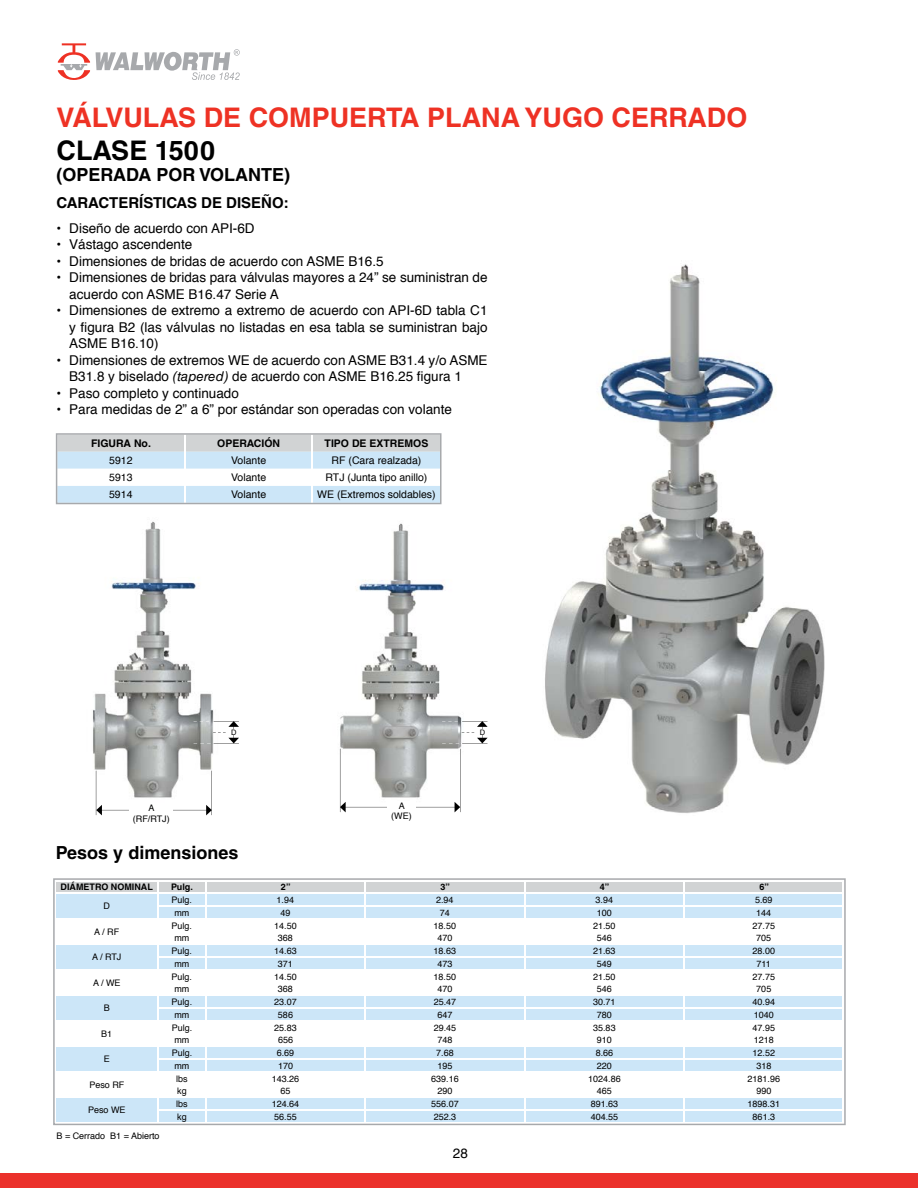
<style>
.page{position:relative;width:918px;height:1188px;background:#fff}
.page>*{position:absolute;margin:0;border:0;box-sizing:border-box;transform-origin:0 0}
.t1{font:700 27px/32.4px "Helvetica LT Std";color:#ee3224}
.t2{font:700 18px "Helvetica LT Std";color:#000}
.t3{font:700 15px "Helvetica LT Std";color:#000}
.t4{font:13.5px/16.5px "Helvetica";color:#000}
.t5{font:10.5px "Helvetica";color:#000}
.t6{font:700 10.5px "Helvetica LT Std";color:#000}
.t7{font:9px/10.8px "Helvetica";color:#000;text-align:center}
.t8{font:700 9px "Helvetica LT Std";color:#000}
.t9{font:7.5px "Helvetica";color:#000}
.s1{color:#ee3124}
.s2{color:#000}
.s3{font-family:"Helvetica LT Std";font-style:italic}
</style>
<div class="page">
<svg style="left:56px;top:433px;width:386px;height:71px"></svg>
<svg style="left:53px;top:878px;width:793px;height:247px"></svg>
<img style="left:93px;top:521px;width:121px;height:284px">
<svg style="left:193px;top:721px;width:46px;height:23px"></svg>
<svg style="left:96px;top:771px;width:116px;height:44px"></svg>
<img style="left:339px;top:523px;width:123px;height:281px">
<svg style="left:340px;top:721px;width:148px;height:91px"></svg>
<img style="left:545px;top:264px;width:280px;height:549px">
<div style="left:0;top:1174px;width:918px;height:14px;background:#eb312b"></div>
<svg style="left:58px;top:43px;width:32px;height:37px"></svg>
<svg style="left:96px;top:49px;width:144px;height:31px"></svg>
<h1 class="t1" style="left:57px;top:101px;width:692px">VÁLVULAS DE COMPUERTA PLANA <span class="s1">YUGO CERRADO<br></span><span class="s2">CLASE 1500</span></h1>
<h2 class="t2" style="left:57px;top:164px;width:235px">(OPERADA POR VOLANTE)</h2>
<p class="t3" style="left:57px;top:193px;width:234px">CARACTERÍSTICAS DE DISEÑO:</p>
<p class="t4" style="left:57px;top:220px;width:200px">• Diseño de acuerdo con API-6D</p>
<p class="t4" style="left:57px;top:237px;width:137px">• Vástago ascendente</p>
<p class="t4" style="left:57px;top:253px;width:329px">• Dimensiones de bridas de acuerdo con ASME B16.5</p>
<p class="t4" style="left:69px;top:270px;width:420px;text-indent:-13px">• Dimensiones de bridas para válvulas mayores a 24” se suministran de acuerdo con ASME B16.47 Serie A</p>
<p class="t4" style="left:69px;top:303px;width:420px;text-align:justify;text-indent:-13px">• Dimensiones de extremo a extremo de acuerdo con API-6D tabla C1 y figura B2 (las válvulas no listadas en esa tabla se suministran bajo ASME B16.10)</p>
<p class="t4" style="left:69px;top:352px;width:420px;text-indent:-13px">• Dimensiones de extremos WE de acuerdo con ASME B31.4 y/o ASME<br>B31.8 y biselado <span class="s3">(tapered)</span> de acuerdo con ASME B16.25 figura 1</p>
<p class="t4" style="left:57px;top:385px;width:184px">• Paso completo y continuado</p>
<p class="t4" style="left:57px;top:402px;width:397px">• Para medidas de 2” a 6” por estándar son operadas con volante</p>
<p class="t6" style="left:91px;top:437px;width:61px">FIGURA No.</p>
<p class="t6" style="left:217px;top:437px;width:64px">OPERACIÓN</p>
<p class="t6" style="left:325px;top:437px;width:105px">TIPO DE EXTREMOS</p>
<p class="t5" style="left:109px;top:452px;width:25px">5912</p>
<p class="t5" style="left:231px;top:452px;width:37px">Volante</p>
<p class="t5" style="left:332px;top:452px;width:91px">RF (Cara realzada)</p>
<p class="t5" style="left:109px;top:469px;width:25px">5913</p>
<p class="t5" style="left:231px;top:469px;width:37px">Volante</p>
<p class="t5" style="left:326px;top:469px;width:103px">RTJ (Junta tipo anillo)</p>
<p class="t5" style="left:109px;top:486px;width:25px">5914</p>
<p class="t5" style="left:231px;top:486px;width:37px">Volante</p>
<p class="t5" style="left:317px;top:486px;width:120px">WE (Extremos soldables)</p>
<p class="t7" style="left:133px;top:803px;width:38px">A (RF/RTJ)</p>
<p class="t9" style="left:231px;top:726px;width:7px">D</p>
<h2 class="t2" style="left:56px;top:842px;width:184px">Pesos y dimensiones</h2>
<p class="t7" style="left:391px;top:800px;width:22px">A (WE)</p>
<p class="t9" style="left:480px;top:726px;width:7px">D</p>
<p class="t8" style="left:61px;top:882px;width:94px">DIÁMETRO NOMINAL</p>
<p class="t8" style="left:171px;top:882px;width:23px">Pulg.</p>
<p class="t8" style="left:281px;top:882px;width:11px">2”</p>
<p class="t8" style="left:440px;top:882px;width:11px">3”</p>
<p class="t8" style="left:600px;top:882px;width:11px">4”</p>
<p class="t8" style="left:759px;top:882px;width:11px">6”</p>
<p class="t7" style="left:103px;top:901px;width:8px">D</p>
<p class="t7" style="left:172px;top:895px;width:22px">Pulg.</p>
<p class="t7" style="left:277px;top:895px;width:19px">1.94</p>
<p class="t7" style="left:436px;top:895px;width:19px">2.94</p>
<p class="t7" style="left:596px;top:895px;width:19px">3.94</p>
<p class="t7" style="left:755px;top:895px;width:19px">5.69</p>
<p class="t7" style="left:174px;top:908px;width:16px">mm</p>
<p class="t7" style="left:280px;top:908px;width:12px">49</p>
<p class="t7" style="left:440px;top:908px;width:12px">74</p>
<p class="t7" style="left:597px;top:908px;width:17px">100</p>
<p class="t7" style="left:756px;top:908px;width:17px">144</p>
<p class="t7" style="left:94px;top:927px;width:27px">A / RF</p>
<p class="t7" style="left:92px;top:952px;width:31px">A / RTJ</p>
<p class="t7" style="left:93px;top:978px;width:29px">A / WE</p>
<p class="t7" style="left:104px;top:1003px;width:8px">B</p>
<p class="t7" style="left:101px;top:1029px;width:13px">B1</p>
<p class="t7" style="left:104px;top:1054px;width:8px">E</p>
<p class="t7" style="left:89px;top:1080px;width:37px">Peso RF</p>
<p class="t7" style="left:88px;top:1105px;width:39px">Peso WE</p>
<p class="t7" style="left:57px;top:1131px;width:105px">B = Cerrado B1 = Abierto</p>
<p class="t7" style="left:172px;top:920px;width:22px">Pulg.</p>
<p class="t7" style="left:274px;top:920px;width:24px">14.50</p>
<p class="t7" style="left:434px;top:920px;width:24px">18.50</p>
<p class="t7" style="left:593px;top:920px;width:24px">21.50</p>
<p class="t7" style="left:753px;top:920px;width:24px">27.75</p>
<p class="t7" style="left:174px;top:933px;width:16px">mm</p>
<p class="t7" style="left:278px;top:933px;width:17px">368</p>
<p class="t7" style="left:437px;top:933px;width:17px">470</p>
<p class="t7" style="left:597px;top:933px;width:17px">546</p>
<p class="t7" style="left:756px;top:933px;width:17px">705</p>
<p class="t7" style="left:172px;top:946px;width:22px">Pulg.</p>
<p class="t7" style="left:274px;top:946px;width:24px">14.63</p>
<p class="t7" style="left:434px;top:946px;width:24px">18.63</p>
<p class="t7" style="left:593px;top:946px;width:24px">21.63</p>
<p class="t7" style="left:753px;top:946px;width:24px">28.00</p>
<p class="t7" style="left:174px;top:959px;width:16px">mm</p>
<p class="t7" style="left:278px;top:959px;width:17px">371</p>
<p class="t7" style="left:437px;top:959px;width:17px">473</p>
<p class="t7" style="left:597px;top:959px;width:17px">549</p>
<p class="t7" style="left:757px;top:959px;width:16px">711</p>
<p class="t7" style="left:172px;top:971px;width:22px">Pulg.</p>
<p class="t7" style="left:274px;top:971px;width:24px">14.50</p>
<p class="t7" style="left:434px;top:971px;width:24px">18.50</p>
<p class="t7" style="left:593px;top:971px;width:24px">21.50</p>
<p class="t7" style="left:753px;top:971px;width:24px">27.75</p>
<p class="t7" style="left:174px;top:984px;width:16px">mm</p>
<p class="t7" style="left:278px;top:984px;width:17px">368</p>
<p class="t7" style="left:437px;top:984px;width:17px">470</p>
<p class="t7" style="left:597px;top:984px;width:17px">546</p>
<p class="t7" style="left:756px;top:984px;width:17px">705</p>
<p class="t7" style="left:172px;top:997px;width:22px">Pulg.</p>
<p class="t7" style="left:274px;top:997px;width:24px">23.07</p>
<p class="t7" style="left:434px;top:997px;width:24px">25.47</p>
<p class="t7" style="left:593px;top:997px;width:24px">30.71</p>
<p class="t7" style="left:753px;top:997px;width:24px">40.94</p>
<p class="t7" style="left:174px;top:1010px;width:16px">mm</p>
<p class="t7" style="left:278px;top:1010px;width:17px">586</p>
<p class="t7" style="left:437px;top:1010px;width:17px">647</p>
<p class="t7" style="left:597px;top:1010px;width:17px">780</p>
<p class="t7" style="left:754px;top:1010px;width:22px">1040</p>
<p class="t7" style="left:172px;top:1022px;width:22px">Pulg.</p>
<p class="t7" style="left:274px;top:1022px;width:24px">25.83</p>
<p class="t7" style="left:434px;top:1022px;width:24px">29.45</p>
<p class="t7" style="left:593px;top:1022px;width:24px">35.83</p>
<p class="t7" style="left:753px;top:1022px;width:24px">47.95</p>
<p class="t7" style="left:174px;top:1035px;width:16px">mm</p>
<p class="t7" style="left:278px;top:1035px;width:17px">656</p>
<p class="t7" style="left:437px;top:1035px;width:17px">748</p>
<p class="t7" style="left:597px;top:1035px;width:17px">910</p>
<p class="t7" style="left:754px;top:1035px;width:22px">1218</p>
<p class="t7" style="left:172px;top:1048px;width:22px">Pulg.</p>
<p class="t7" style="left:277px;top:1048px;width:19px">6.69</p>
<p class="t7" style="left:436px;top:1048px;width:19px">7.68</p>
<p class="t7" style="left:596px;top:1048px;width:19px">8.66</p>
<p class="t7" style="left:753px;top:1048px;width:24px">12.52</p>
<p class="t7" style="left:174px;top:1061px;width:16px">mm</p>
<p class="t7" style="left:278px;top:1061px;width:17px">170</p>
<p class="t7" style="left:437px;top:1061px;width:17px">195</p>
<p class="t7" style="left:597px;top:1061px;width:17px">220</p>
<p class="t7" style="left:756px;top:1061px;width:17px">318</p>
<p class="t7" style="left:176px;top:1073px;width:13px">lbs</p>
<p class="t7" style="left:272px;top:1073px;width:29px">143.26</p>
<p class="t7" style="left:431px;top:1073px;width:29px">639.16</p>
<p class="t7" style="left:588px;top:1073px;width:34px">1024.86</p>
<p class="t7" style="left:748px;top:1073px;width:34px">2181.96</p>
<p class="t7" style="left:177px;top:1086px;width:11px">kg</p>
<p class="t7" style="left:281px;top:1086px;width:12px">65</p>
<p class="t7" style="left:437px;top:1086px;width:17px">290</p>
<p class="t7" style="left:597px;top:1086px;width:17px">465</p>
<p class="t7" style="left:756px;top:1086px;width:17px">990</p>
<p class="t7" style="left:176px;top:1099px;width:13px">lbs</p>
<p class="t7" style="left:272px;top:1099px;width:29px">124.64</p>
<p class="t7" style="left:431px;top:1099px;width:29px">556.07</p>
<p class="t7" style="left:591px;top:1099px;width:29px">891.63</p>
<p class="t7" style="left:748px;top:1099px;width:34px">1898.31</p>
<p class="t7" style="left:177px;top:1112px;width:11px">kg</p>
<p class="t7" style="left:274px;top:1112px;width:24px">56.55</p>
<p class="t7" style="left:434px;top:1112px;width:24px">252.3</p>
<p class="t7" style="left:591px;top:1112px;width:29px">404.55</p>
<p class="t7" style="left:753px;top:1112px;width:24px">861.3</p>
<p class="t4" style="left:453px;top:1146px;width:17px">28</p>
</div>
